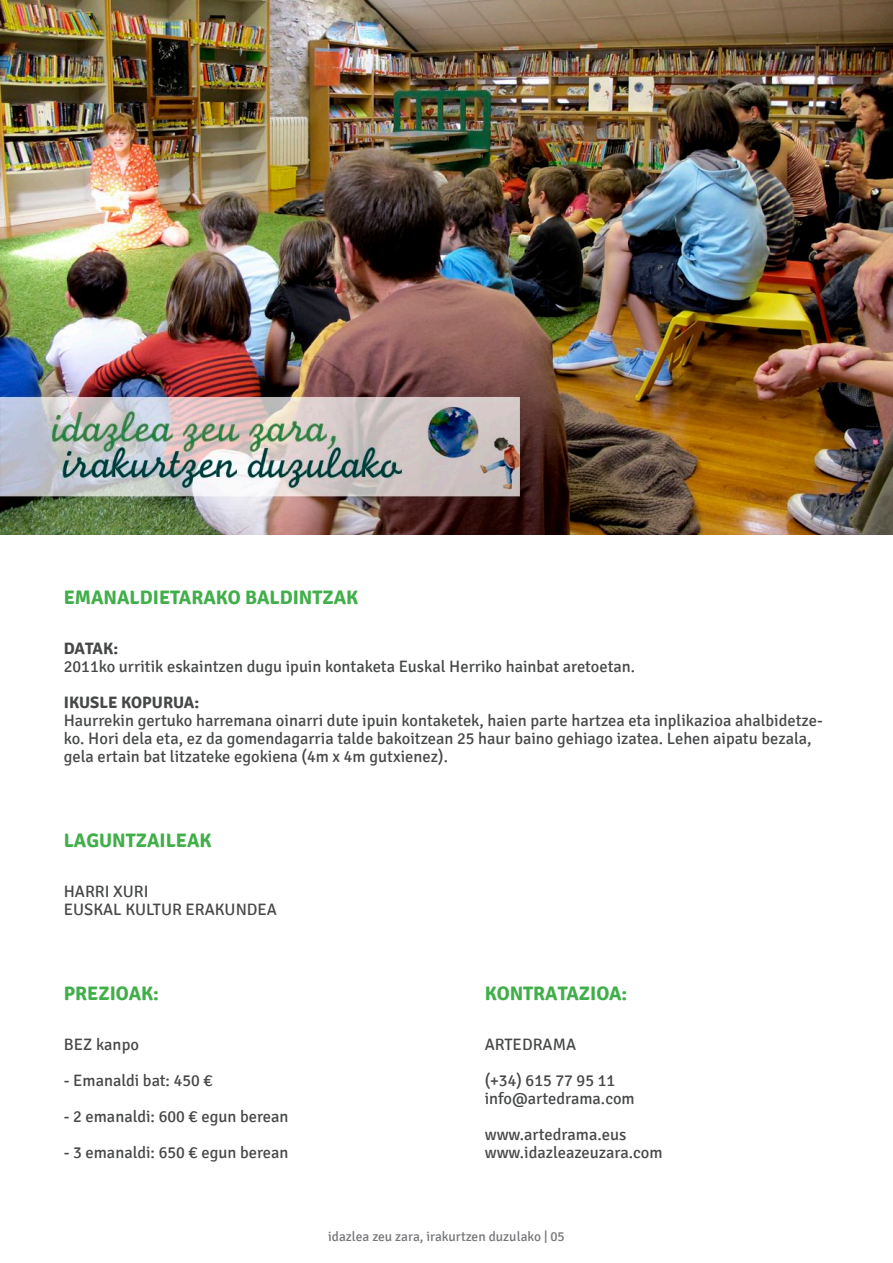
<style>
.page{position:relative;width:893px;height:1263px;background:#fff}
.page>*{position:absolute;margin:0;border:0;box-sizing:border-box;transform-origin:0 0}
.t1{font:700 19.5px "Signika";color:#40ae49}
.t2{font:16.5px/18px "Signika";color:#464748}
.t3{font:700 16.5px "Signika";color:#464748}
.t4{font:13.5px "Signika";color:#757679}
</style>
<div class="page">
<img style="left:0;top:0;width:893px;height:535px">
<p class="t1" style="left:64px;top:585px;width:296px">EMANALDIETARAKO BALDINTZAK</p>
<p class="t3" style="left:64px;top:639px;width:56px">DATAK:</p>
<p class="t2" style="left:64px;top:658px;width:573px">2011ko urritik eskaintzen dugu ipuin kontaketa Euskal Herriko hainbat aretoetan.</p>
<p class="t3" style="left:64px;top:693px;width:137px">IKUSLE KOPURUA:</p>
<p class="t2" style="left:64px;top:712px;width:760px">Haurrekin gertuko harremana oinarri dute ipuin kontaketek, haien parte hartzea eta inplikazioa ahalbidetze&shy;ko. Hori dela eta, ez da gomendagarria talde bakoitzean 25 haur baino gehiago izatea. Lehen aipatu bezala, gela ertain bat litzateke egokiena (4m x 4m gutxienez).</p>
<p class="t1" style="left:64px;top:828px;width:149px">LAGUNTZAILEAK</p>
<p class="t2" style="left:64px;top:882px;width:215px">HARRI XURI<br>EUSKAL KULTUR ERAKUNDEA</p>
<p class="t1" style="left:64px;top:981px;width:97px">PREZIOAK:</p>
<p class="t1" style="left:485px;top:981px;width:144px">KONTRATAZIOA:</p>
<p class="t2" style="left:64px;top:1036px;width:77px">BEZ kanpo</p>
<p class="t2" style="left:64px;top:1072px;width:151px">- Emanaldi bat: 450 €</p>
<p class="t2" style="left:64px;top:1108px;width:226px">- 2 emanaldi: 600 € egun berean</p>
<p class="t2" style="left:64px;top:1144px;width:226px">- 3 emanaldi: 650 € egun berean</p>
<p class="t2" style="left:485px;top:1027px;width:132px;line-height:36px">ARTEDRAMA (+34) 615 77 95 11</p>
<p class="t2" style="left:485px;top:1081px;width:151px;line-height:36px">info@artedrama.com www.artedrama.eus</p>
<p class="t2" style="left:485px;top:1144px;width:179px">www.idazleazeuzara.com</p>
<p class="t4" style="left:328px;top:1228px;width:238px">idazlea zeu zara, irakurtzen duzulako | 05</p>
</div>
